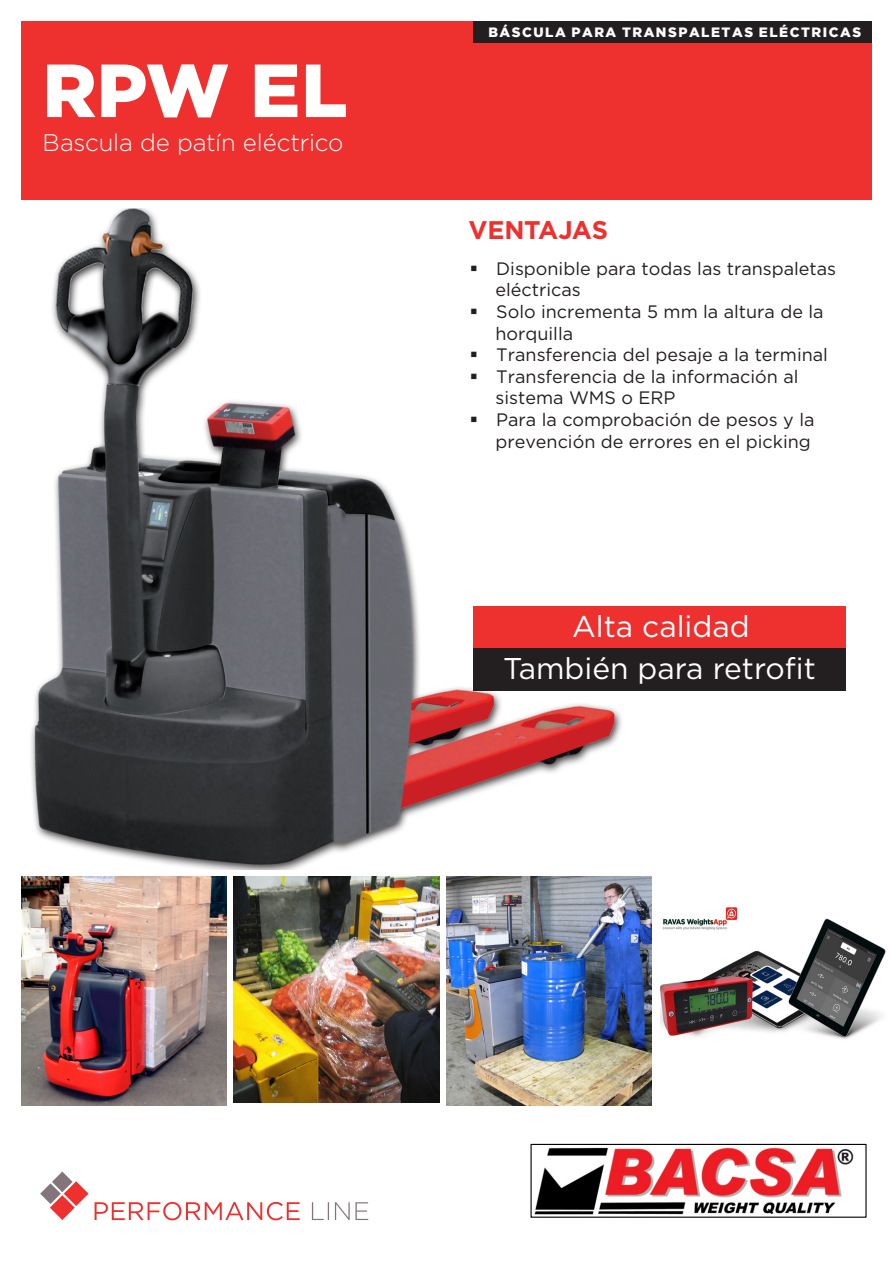
<style>
.page{position:relative;width:893px;height:1263px;background:#fff}
.page>*{position:absolute;margin:0;border:0;box-sizing:border-box;transform-origin:0 0}
.t1{font:900 75px "Gotham";color:#fff}
.t2{font:30px "Gotham";color:#fff}
.t3{font:700 25.5px "Gotham";letter-spacing:-.015em;color:#ee302e}
.t4{font:300 24px "Gotham";letter-spacing:-.01em;color:#fff}
.t5{font:18px/21.6px "Gotham";color:#231f20}
.t6{font:900 13.5px "Gotham";letter-spacing:.115em;color:#fff}
</style>
<div class="page">
<div style="left:21px;top:21px;width:851px;height:179px;background:#ee312f"></div>
<img style="left:31px;top:208px;width:591px;height:662px">
<div style="left:473px;top:606px;width:372px;height:42px;background:#ee302e"></div>
<div style="left:473px;top:648px;width:372px;height:43px;background:#231f20"></div>
<img style="left:446px;top:876px;width:206px;height:230px">
<img style="left:234px;top:876px;width:205px;height:227px">
<img style="left:21px;top:876px;width:206px;height:230px">
<svg style="left:40px;top:1171px;width:49px;height:49px"></svg>
<img style="left:660px;top:906px;width:226px;height:133px">
<svg style="left:312px;top:1202px;width:56px;height:18px"></svg>
<svg style="left:95px;top:1202px;width:205px;height:18px"></svg>
<img style="left:534px;top:1147px;width:320px;height:68px">
<div style="left:530px;top:1144px;width:337px;height:74px;border:1px solid #000"></div>
<div style="left:473px;top:21px;width:399px;height:22px;background:#231f20"></div>
<p class="t1" style="left:43px;top:39px;width:306px">RPW EL</p>
<p class="t4" style="left:43px;top:127px;width:302px">Bascula de patín eléctrico</p>
<p class="t6" style="left:488px;top:25px;width:374px">BÁSCULA PARA TRANSPALETAS ELÉCTRICAS</p>
<p class="t3" style="left:469px;top:213px;width:141px">VENTAJAS</p>
<p class="t5" style="left:495px;top:257px;width:342px;text-indent:-26px">▪ Disponible para todas las transpaletas eléctricas</p>
<p class="t5" style="left:495px;top:300px;width:330px;text-indent:-25px">▪ Solo incrementa 5 mm la altura de la horquilla</p>
<p class="t5" style="left:470px;top:344px;width:360px">▪ Transferencia del pesaje a la terminal</p>
<p class="t5" style="left:495px;top:365px;width:305px;text-indent:-26px">▪ Transferencia de la información al sistema WMS o ERP</p>
<p class="t5" style="left:470px;top:408px;width:346px;text-align:right">▪ Para la comprobación de pesos y la prevención de errores en el picking</p>
<p class="t2" style="left:572px;top:607px;width:179px">Alta calidad</p>
<p class="t2" style="left:503px;top:649px;width:314px">También para retrofit</p>
</div>
